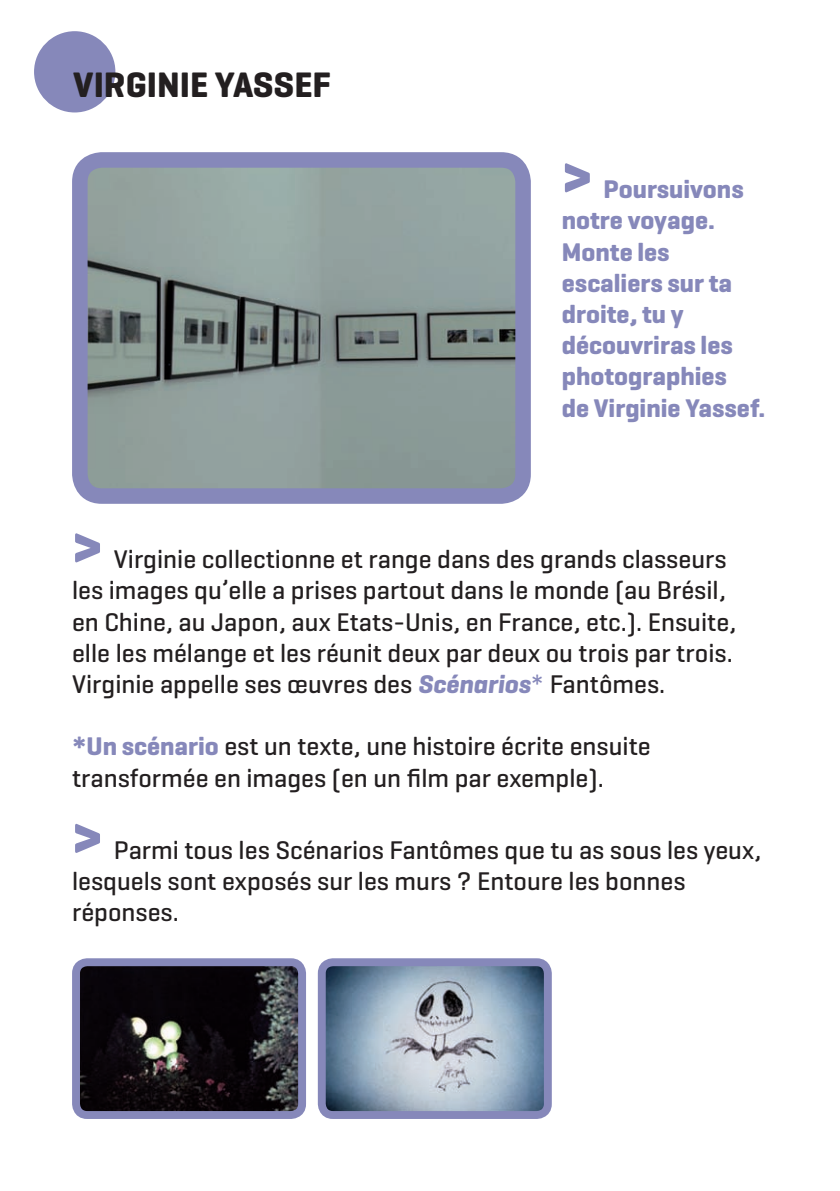
<style>
.page{position:relative;width:840px;height:1191px;background:#fff}
.page>*{position:absolute;margin:0;border:0;box-sizing:border-box;transform-origin:0 0}
.t1{font:700 60px "Geogrotesque";color:#8688ba}
.t2{font:700 36px "Geogrotesque";color:#231f20}
.t3{font:500 26px/31.2px "Geogrotesque";color:#231f20}
.t4{font:700 26px/31.2px "Geogrotesque";color:#8688ba}
.s1{font-weight:700;font-style:italic;color:#8688ba}
.s2{color:#8688ba}
.s3{font-weight:700;color:#8688ba}
</style>
<div class="page">
<div style="left:34px;top:31px;width:81px;height:81px;background:#8688ba;border-radius:50%"></div>
<img style="left:89px;top:169px;width:424px;height:318px">
<div style="left:72px;top:152px;width:458px;height:352px;border:16px solid #8688ba;border-radius:22px"></div>
<img style="left:81px;top:967px;width:216px;height:143px">
<div style="left:72px;top:958px;width:234px;height:161px;border:8px solid #8688ba;border-radius:11px"></div>
<img style="left:326px;top:967px;width:216px;height:143px">
<div style="left:317px;top:958px;width:234px;height:161px;border:8px solid #8688ba;border-radius:11px"></div>
<h2 class="t2" style="left:73px;top:65px;width:259px">VIRGINIE YASSEF</h2>
<h1 class="t1" style="left:561px;top:145px;width:32px">&gt;</h1>
<p class="t4" style="left:561px;top:174px;width:205px;text-indent:42px">Poursuivons notre voyage.<br>Monte les escaliers sur ta droite, tu y découvriras les photographies<br>de Virginie Yassef.</p>
<h1 class="t1" style="left:72px;top:515px;width:32px">&gt;</h1>
<p class="t3" style="left:72px;top:544px;width:665px;text-indent:42px">Virginie collectionne et range dans des grands classeurs les images qu’elle a prises partout dans le monde (au Brésil, en Chine, au Japon, aux Etats-Unis, en France, etc.). Ensuite, elle les mélange et les réunit deux par deux ou trois par trois.<br>Virginie appelle ses œuvres des <span class="s1">Scénarios</span><span class="s2">*</span> Fantômes.</p>
<p class="t3" style="left:72px;top:731px;width:579px"><span class="s3">*Un scénario</span> est un texte, une histoire écrite ensuite transformée en images (en un film par exemple).</p>
<h1 class="t1" style="left:72px;top:805px;width:32px">&gt;</h1>
<p class="t3" style="left:72px;top:834px;width:690px;text-indent:42px">Parmi tous les Scénarios Fantômes que tu as sous les yeux, lesquels sont exposés sur les murs ? Entoure les bonnes réponses.</p>
</div>
